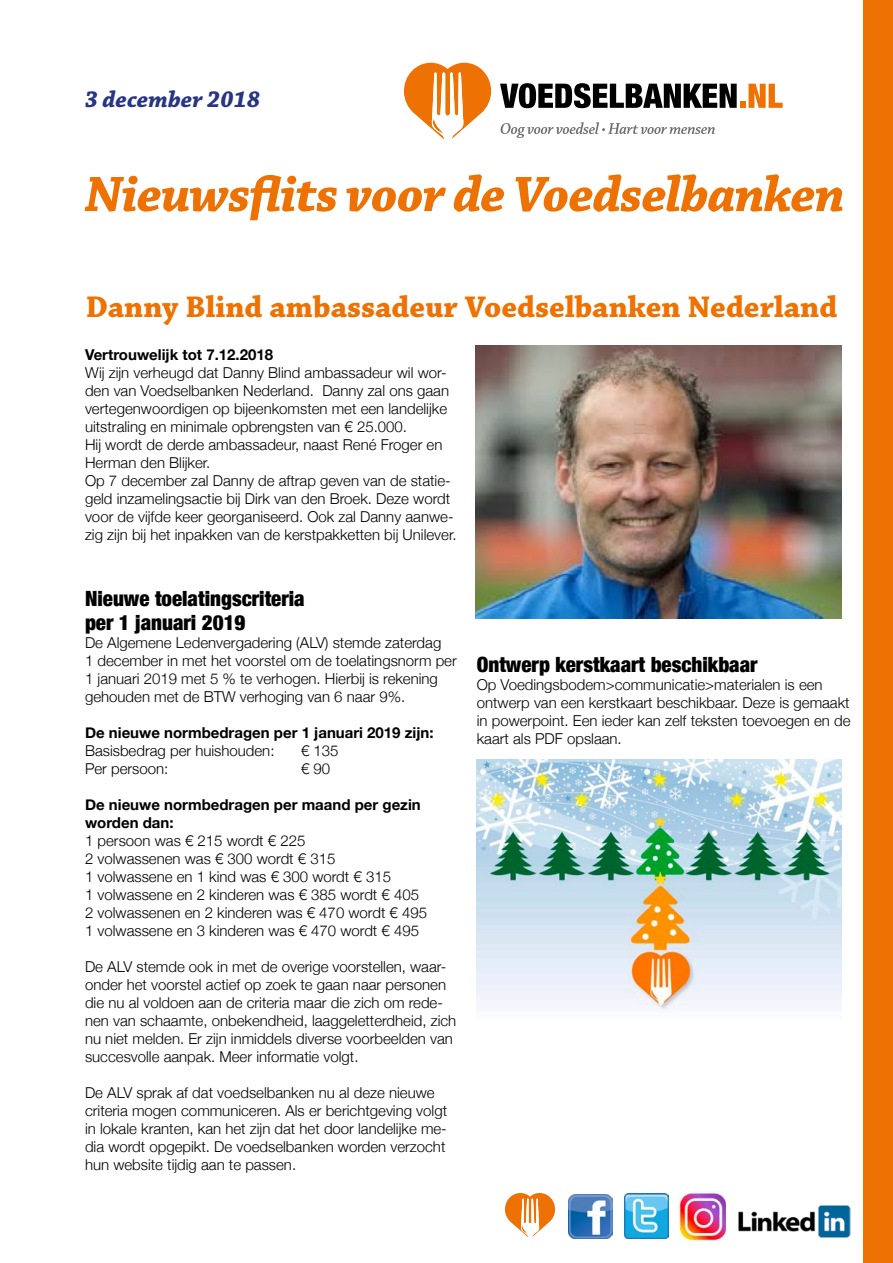
<style>
.page{position:relative;width:893px;height:1263px;background:#fff}
.page>*{position:absolute;margin:0;border:0;box-sizing:border-box;transform-origin:0 0}
.t1{font:italic 700 52.5px "Chaparral Pro";letter-spacing:-.02em;color:#ee7203}
.t2{font:700 31.5px "Chaparral Pro";color:#ee7203}
.t3{font:italic 700 24px "Chaparral Pro";color:#283583}
.t4{font:900 condensed 21px/24px "Helvetica Neue";color:#000}
.t5{font:300 15px/18px "Helvetica Neue";color:#000}
.t6{font:700 15px/18px "Helvetica Neue";color:#000}
</style>
<div class="page">
<div style="left:863px;top:0;width:30px;height:1263px;background:#ee7203"></div>
<svg style="left:404px;top:63px;width:87px;height:77px"></svg>
<svg style="left:500px;top:83px;width:283px;height:25px"></svg>
<svg style="left:501px;top:122px;width:214px;height:16px"></svg>
<img style="left:568px;top:1194px;width:44px;height:44px">
<img style="left:625px;top:1193px;width:44px;height:46px">
<img style="left:738px;top:1205px;width:113px;height:33px">
<img style="left:679px;top:1192px;width:47px;height:48px">
<svg style="left:505px;top:1193px;width:50px;height:44px"></svg>
<img style="left:476px;top:345px;width:366px;height:274px">
<img style="left:477px;top:759px;width:365px;height:251px">
<h3 class="t3" style="left:85px;top:86px;width:177px">3 december 2018</h3>
<h1 class="t1" style="left:85px;top:164px;width:761px">Nieuwsflits voor de Voedselbanken</h1>
<h2 class="t2" style="left:86px;top:288px;width:753px">Danny Blind ambassadeur Voedselbanken Nederland</h2>
<p class="t6" style="left:85px;top:346px;width:190px">Vertrouwelijk tot 7.12.2018</p>
<p class="t5" style="left:85px;top:362px;width:373px">Wij zijn verheugd dat Danny Blind ambassadeur wil wor&shy;den van Voedselbanken Nederland. Danny zal ons gaan vertegenwoordigen op bijeenkomsten met een landelijke uitstraling en minimale opbrengsten van € 25.000.<br>Hij wordt de derde ambassadeur, naast René Froger en Herman den Blijker.<br>Op 7 december zal Danny de aftrap geven van de statie&shy;geld inzamelingsactie bij Dirk van den Broek. Deze wordt voor de vijfde keer georganiseerd. Ook zal Danny aanwe&shy;zig zijn bij het inpakken van de kerstpakketten bij Unilever.</p>
<h3 class="t4" style="left:85px;top:585px;width:221px">Nieuwe toelatingscriteria per 1 januari 2019</h3>
<p class="t5" style="left:85px;top:632px;width:373px">De Algemene Ledenvergadering (ALV) stemde zaterdag<br>1 december in met het voorstel om de toelatingsnorm per 1 januari 2019 met 5 % te verhogen. Hierbij is rekening gehouden met de BTW verhoging van 6 naar 9%.</p>
<p class="t6" style="left:85px;top:724px;width:350px">De nieuwe normbedragen per 1 januari 2019 zijn:</p>
<p class="t5" style="left:85px;top:740px;width:191px">Basisbedrag per huishouden:</p>
<p class="t5" style="left:301px;top:740px;width:39px">€ 135</p>
<p class="t5" style="left:85px;top:758px;width:85px">Per persoon:</p>
<p class="t5" style="left:301px;top:758px;width:31px">€ 90</p>
<p class="t6" style="left:85px;top:796px;width:337px">De nieuwe normbedragen per maand per gezin worden dan:</p>
<p class="t5" style="left:85px;top:830px;width:344px">1 persoon was € 215 wordt € 225<br>2 volwassenen was € 300 wordt € 315<br>1 volwassene en 1 kind was € 300 wordt € 315<br>1 volwassene en 2 kinderen was € 385 wordt € 405<br>2 volwassenen en 2 kinderen was € 470 wordt € 495<br>1 volwassene en 3 kinderen was € 470 wordt € 495</p>
<p class="t5" style="left:85px;top:956px;width:373px">De ALV stemde ook in met de overige voorstellen, waar&shy;onder het voorstel actief op zoek te gaan naar personen die nu al voldoen aan de criteria maar die zich om rede&shy;nen van schaamte, onbekendheid, laaggeletterdheid, zich nu niet melden. Er zijn inmiddels diverse voorbeelden van succesvolle aanpak. Meer informatie volgt.</p>
<p class="t5" style="left:85px;top:1082px;width:364px">De ALV sprak af dat voedselbanken nu al deze nieuwe criteria mogen communiceren. Als er berichtgeving volgt in lokale kranten, kan het zijn dat het door landelijke me&shy;dia wordt opgepikt. De voedselbanken worden verzocht hun website tijdig aan te passen.</p>
<h3 class="t4" style="left:477px;top:651px;width:282px">Ontwerp kerstkaart beschikbaar</h3>
<p class="t5" style="left:477px;top:674px;width:375px">Op Voedingsbodem&gt;communicatie&gt;materialen is een ontwerp van een kerstkaart beschikbaar. Deze is gemaakt in powerpoint. Een ieder kan zelf teksten toevoegen en de kaart als PDF opslaan.</p>
</div>
